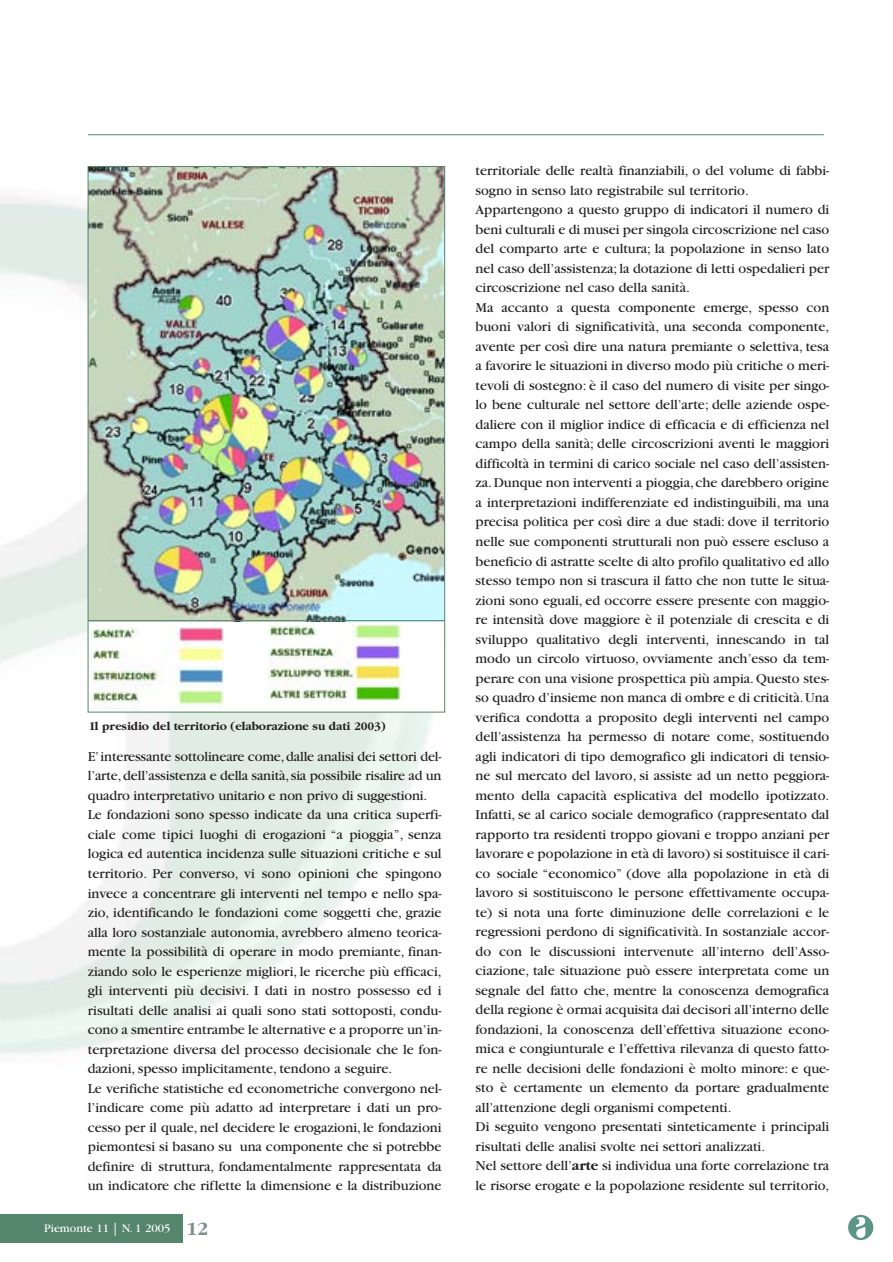
<style>
.page{position:relative;width:893px;height:1262px;background:#fff}
.page>*{position:absolute;margin:0;border:0;box-sizing:border-box;transform-origin:0 0}
.t1{font:14.25px/19.5px "Garamond";color:#231f20}
.t2{font:700 12px "Garamond";color:#231f20}
.t3{font:12px "Garamond";color:#fff}
.s1{font-size:18px}
.s2{font-weight:700;font-size:19.5px;color:#7b8e8d}
.s3{font-weight:700}
</style>
<div class="page">
<svg style="left:848px;top:1214px;width:25px;height:26px"></svg>
<div style="left:0;top:1213px;width:183px;height:29px;background:#55856b"></div>
<img style="left:90px;top:168px;width:353px;height:454px">
<img style="left:92px;top:627px;width:132px;height:80px">
<hr style="left:88px;top:620px;width:356px;height:1px;background:#55856b">
<hr style="left:88px;top:134px;width:735px;height:1px;background:#55856b">
<img style="left:269px;top:625px;width:132px;height:76px">
<p class="t2" style="left:90px;top:721px;width:297px">Il presidio del territorio (elaborazione su dati 2003)</p>
<p class="t1" style="left:88px;top:748px;width:355px">E’interessante sottolineare come,dalle analisi dei settori del&shy;l’arte,dell’assistenza e della sanità,sia possibile risalire ad un quadro interpretativo unitario e non privo di suggestioni.<br>Le fondazioni sono spesso indicate da una critica superfi&shy;ciale come tipici luoghi di erogazioni “a pioggia”, senza logica ed autentica incidenza sulle situazioni critiche e sul territorio. Per converso, vi sono opinioni che spingono invece a concentrare gli interventi nel tempo e nello spa&shy;zio, identificando le fondazioni come soggetti che, grazie alla loro sostanziale autonomia, avrebbero almeno teorica&shy;mente la possibilità di operare in modo premiante, finan&shy;ziando solo le esperienze migliori, le ricerche più efficaci, gli interventi più decisivi. I dati in nostro possesso ed i risultati delle analisi ai quali sono stati sottoposti, condu&shy;cono a smentire entrambe le alternative e a proporre un’in&shy;terpretazione diversa del processo decisionale che le fon&shy;dazioni, spesso implicitamente, tendono a seguire.<br>Le verifiche statistiche ed econometriche convergono nel&shy;l’indicare come più adatto ad interpretare i dati un pro&shy;cesso per il quale, nel decidere le erogazioni, le fondazioni piemontesi si basano su una componente che si potrebbe definire di struttura, fondamentalmente rappresentata da un indicatore che riflette la dimensione e la distribuzione</p>
<p class="t3" style="left:44px;top:1224px;width:165px">Piemonte 11 <span class="s1">|</span> N. 1 2005 <span class="s2">12</span></p>
<p class="t1" style="left:475px;top:162px;width:355px">territoriale delle realtà finanziabili, o del volume di fabbi&shy;sogno in senso lato registrabile sul territorio.<br>Appartengono a questo gruppo di indicatori il numero di beni culturali e di musei per singola circoscrizione nel caso del comparto arte e cultura; la popolazione in senso lato nel caso dell’assistenza; la dotazione di letti ospedalieri per circoscrizione nel caso della sanità.<br>Ma accanto a questa componente emerge, spesso con buoni valori di significatività, una seconda componente, avente per così dire una natura premiante o selettiva, tesa a favorire le situazioni in diverso modo più critiche o meri&shy;tevoli di sostegno: è il caso del numero di visite per singo&shy;lo bene culturale nel settore dell’arte; delle aziende ospe&shy;daliere con il miglior indice di efficacia e di efficienza nel campo della sanità; delle circoscrizioni aventi le maggiori difficoltà in termini di carico sociale nel caso dell’assisten&shy;za.Dunque non interventi a pioggia,che darebbero origine a interpretazioni indifferenziate ed indistinguibili, ma una precisa politica per così dire a due stadi: dove il territorio nelle sue componenti strutturali non può essere escluso a beneficio di astratte scelte di alto profilo qualitativo ed allo stesso tempo non si trascura il fatto che non tutte le situa&shy;zioni sono eguali, ed occorre essere presente con maggio&shy;re intensità dove maggiore è il potenziale di crescita e di sviluppo qualitativo degli interventi, innescando in tal modo un circolo virtuoso, ovviamente anch’esso da tem&shy;perare con una visione prospettica più ampia. Questo stes&shy;so quadro d’insieme non manca di ombre e di criticità.Una verifica condotta a proposito degli interventi nel campo dell’assistenza ha permesso di notare come, sostituendo agli indicatori di tipo demografico gli indicatori di tensio&shy;ne sul mercato del lavoro, si assiste ad un netto peggiora&shy;mento della capacità esplicativa del modello ipotizzato.<br>Infatti, se al carico sociale demografico (rappresentato dal rapporto tra residenti troppo giovani e troppo anziani per lavorare e popolazione in età di lavoro) si sostituisce il cari&shy;co sociale “economico” (dove alla popolazione in età di lavoro si sostituiscono le persone effettivamente occupa&shy;te) si nota una forte diminuzione delle correlazioni e le regressioni perdono di significatività. In sostanziale accor&shy;do con le discussioni intervenute all’interno dell’Asso&shy;ciazione, tale situazione può essere interpretata come un segnale del fatto che, mentre la conoscenza demografica della regione è ormai acquisita dai decisori all’interno delle fondazioni, la conoscenza dell’effettiva situazione econo&shy;mica e congiunturale e l’effettiva rilevanza di questo fatto&shy;re nelle decisioni delle fondazioni è molto minore: e que&shy;sto è certamente un elemento da portare gradualmente all’attenzione degli organismi competenti.<br>Di seguito vengono presentati sinteticamente i principali risultati delle analisi svolte nei settori analizzati.<br>Nel settore dell’<span class="s3">arte</span> si individua una forte correlazione tra le risorse erogate e la popolazione residente sul territorio,</p>
</div>
